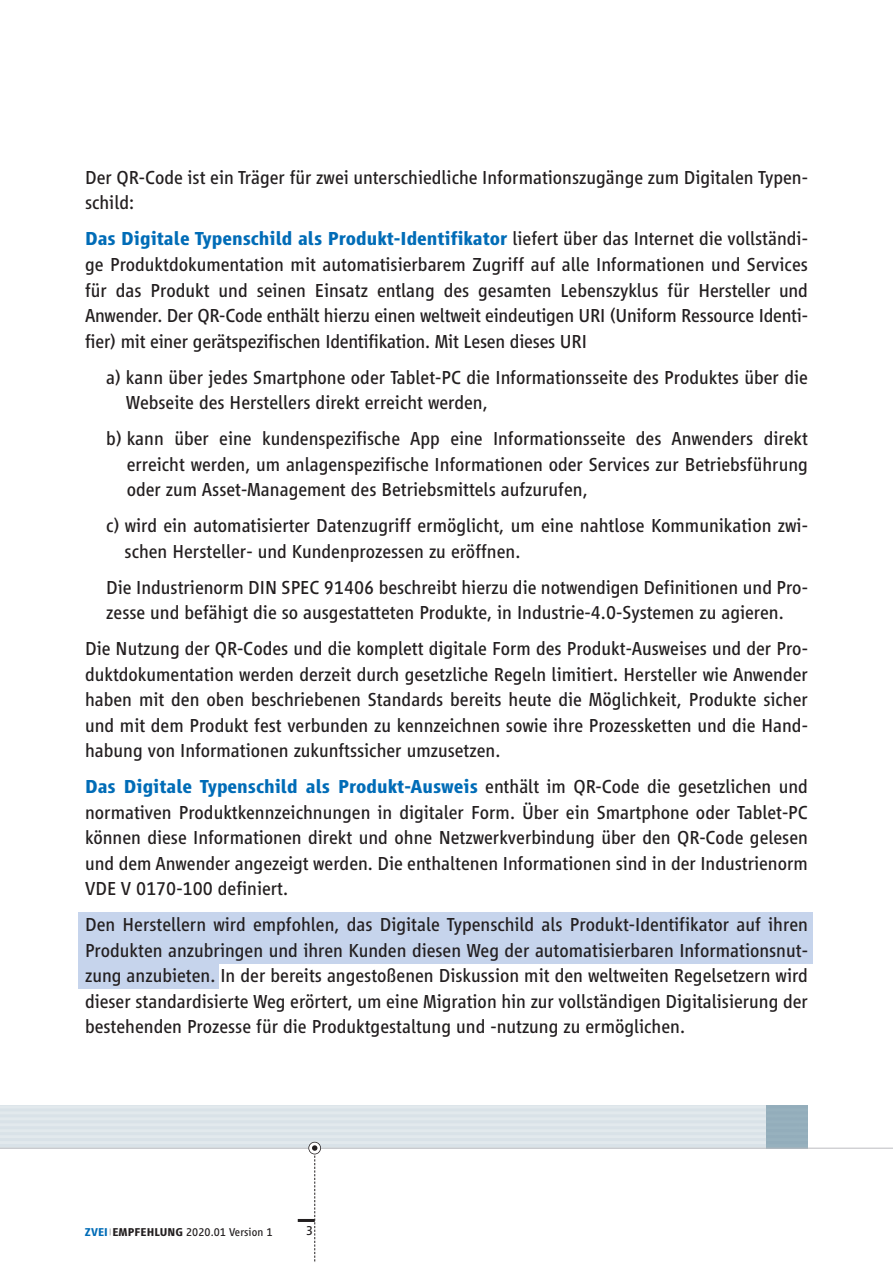
<style>
.page{position:relative;width:893px;height:1263px;background:#fff}
.page>*{position:absolute;margin:0;border:0;box-sizing:border-box;transform-origin:0 0}
.t1{font:19.5px/25.5px "Vialog LT";color:#231f20;text-align:justify}
.t2{font:13.5px "Vialog LT";color:#231f20}
.t3{font:11.85px "Vialog LT";letter-spacing:.005em;color:#231f20}
.s1{font-weight:700;color:#006cb7}
.s2{font-size:9.15px;color:#919396}
.s3{font-weight:700}
</style>
<div class="page">
<div style="left:79px;top:912px;width:734px;height:51px;background:#c6d4ec"></div>
<div style="left:79px;top:963px;width:140px;height:26px;background:#c6d4ec"></div>
<hr style="left:0;top:1148px;width:893px;height:1px;background:#bcbdc0">
<hr style="left:298px;top:1219px;width:17px;height:3px;background:#231f20">
<div style="left:308px;top:1142px;width:13px;height:12px;border:2px solid #231f20;border-radius:50%"></div>
<svg style="left:312px;top:1145px;width:5px;height:117px"></svg>
<p class="t1" style="left:85px;top:167px;width:724px">Der QR-Code ist ein Träger für zwei unterschiedliche Informationszugänge zum Digitalen Typen&shy;schild:</p>
<p class="t1" style="left:85px;top:228px;width:724px"><span class="s1">Das Digitale Typenschild als Produkt-Identifikator</span> liefert über das Internet die vollständi&shy;ge Produktdokumentation mit automatisierbarem Zugriff auf alle Informationen und Services für das Produkt und seinen Einsatz entlang des gesamten Lebenszyklus für Hersteller und Anwender. Der QR-Code enthält hierzu einen weltweit eindeutigen URI (Uniform Ressource Identi&shy;fier) mit einer gerätspezifischen Identifikation. Mit Lesen dieses URI</p>
<p class="t1" style="left:126px;top:366px;width:683px;text-indent:-20px">a) kann über jedes Smartphone oder Tablet-PC die Informationsseite des Produktes über die<br>Webseite des Herstellers direkt erreicht werden,</p>
<p class="t1" style="left:127px;top:428px;width:683px;text-indent:-20px">b) kann über eine kundenspezifische App eine Informationsseite des Anwenders direkt erreicht werden, um anlagenspezifische Informationen oder Services zur Betriebsführung oder zum Asset-Management des Betriebsmittels aufzurufen,</p>
<p class="t1" style="left:125px;top:515px;width:685px;text-indent:-18px">c) wird ein automatisierter Datenzugriff ermöglicht, um eine nahtlose Kommunikation zwi&shy;schen Hersteller- und Kundenprozessen zu eröffnen.</p>
<p class="t1" style="left:106px;top:576px;width:703px">Die Industrienorm DIN SPEC 91406 beschreibt hierzu die notwendigen Definitionen und Pro&shy;zesse und befähigt die so ausgestatteten Produkte, in Industrie-4.0-Systemen zu agieren.</p>
<p class="t1" style="left:85px;top:638px;width:724px">Die Nutzung der QR-Codes und die komplett digitale Form des Produkt-Ausweises und der Pro&shy;duktdokumentation werden derzeit durch gesetzliche Regeln limitiert. Hersteller wie Anwender haben mit den oben beschriebenen Standards bereits heute die Möglichkeit, Produkte sicher und mit dem Produkt fest verbunden zu kennzeichnen sowie ihre Prozessketten und die Hand&shy;habung von Informationen zukunftssicher umzusetzen.</p>
<p class="t1" style="left:85px;top:776px;width:724px"><span class="s1">Das Digitale Typenschild als Produkt-Ausweis</span> enthält im QR-Code die gesetzlichen und normativen Produktkennzeichnungen in digitaler Form. Über ein Smartphone oder Tablet-PC können diese Informationen direkt und ohne Netzwerkverbindung über den QR-Code gelesen und dem Anwender angezeigt werden. Die enthaltenen Informationen sind in der Industrienorm VDE V 0170-100 definiert.</p>
<p class="t1" style="left:85px;top:914px;width:724px">Den Herstellern wird empfohlen, das Digitale Typenschild als Produkt-Identifikator auf ihren Produkten anzubringen und ihren Kunden diesen Weg der automatisierbaren Informationsnut&shy;zung anzubieten. In der bereits angestoßenen Diskussion mit den weltweiten Regelsetzern wird dieser standardisierte Weg erörtert, um eine Migration hin zur vollständigen Digitalisierung der bestehenden Prozesse für die Produktgestaltung und -nutzung zu ermöglichen.</p>
<p class="t3" style="left:85px;top:1228px;width:189px"><span class="s1">ZVEI</span><span class="s2">|</span><span class="s3">EMPFEHLUNG</span> 2020.01 Version 1</p>
<p class="t2" style="left:306px;top:1226px;width:8px">3</p>
</div>
